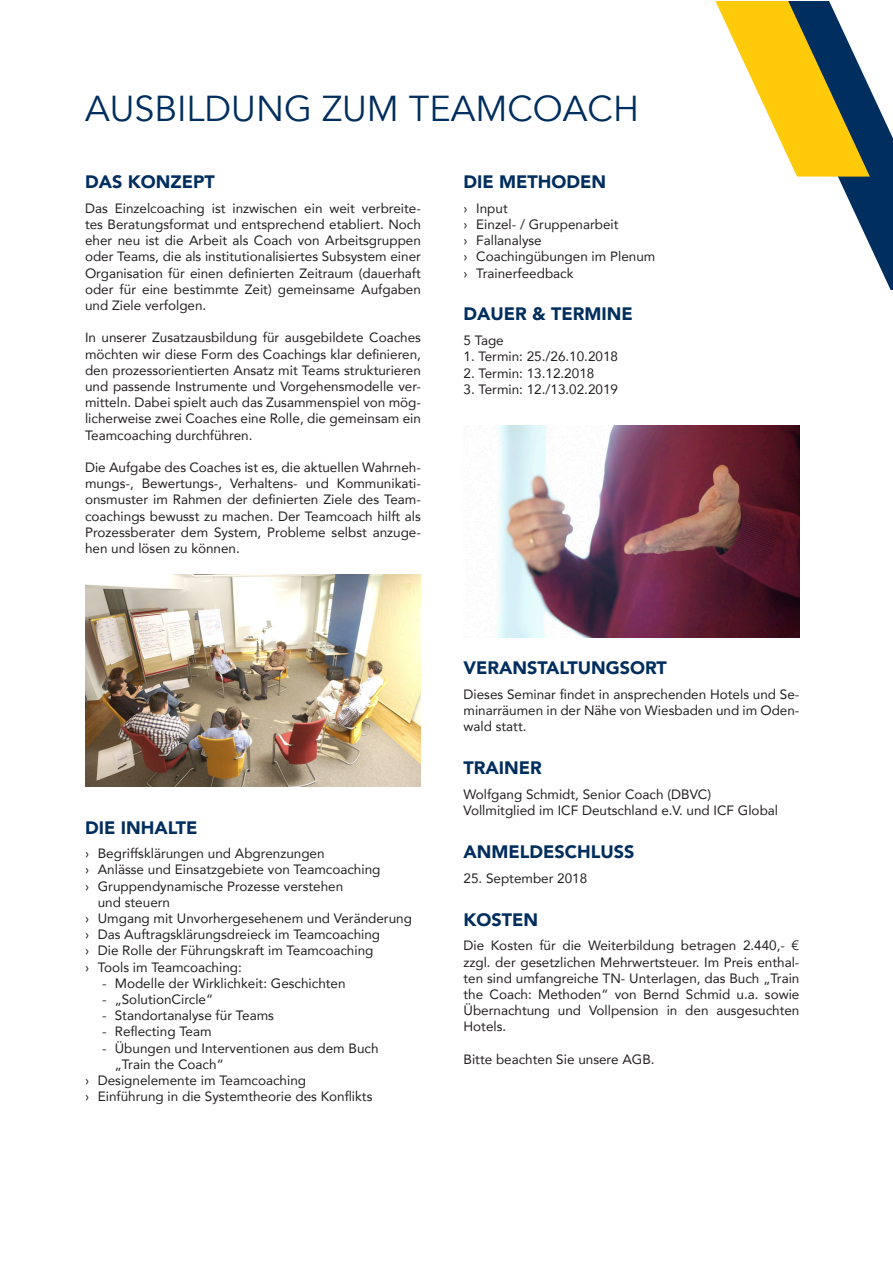
<style>
.page{position:relative;width:893px;height:1263px;background:#fff}
.page>*{position:absolute;margin:0;border:0;box-sizing:border-box;transform-origin:0 0}
.t1{font:36px "Avenir";color:#002e5e}
.t2{font:900 18px "Avenir";color:#002e5e}
.t3{font:13.5px/16.2px "Avenir";color:#231f20;text-align:justify}
</style>
<div class="page">
<svg style="left:715px;top:1px;width:177px;height:289px"></svg>
<img style="left:497px;top:425px;width:302px;height:213px">
<img style="left:85px;top:574px;width:336px;height:213px">
<h1 class="t1" style="left:85px;top:85px;width:555px">AUSBILDUNG ZUM TEAMCOACH</h1>
<h2 class="t2" style="left:85px;top:170px;width:131px">DAS KONZEPT</h2>
<p class="t3" style="left:85px;top:200px;width:337px">Das Einzelcoaching ist inzwischen ein weit verbreite&shy;tes Beratungsformat und entsprechend etabliert. Noch eher neu ist die Arbeit als Coach von Arbeitsgruppen oder Teams, die als institutionalisiertes Subsystem einer Organisation für einen definierten Zeitraum (dauerhaft oder für eine bestimmte Zeit) gemeinsame Aufgaben und Ziele verfolgen.</p>
<p class="t3" style="left:85px;top:330px;width:337px">In unserer Zusatzausbildung für ausgebildete Coaches möchten wir diese Form des Coachings klar definieren, den prozessorientierten Ansatz mit Teams strukturieren und passende Instrumente und Vorgehensmodelle ver&shy;mitteln. Dabei spielt auch das Zusammenspiel von mög&shy;licherweise zwei Coaches eine Rolle, die gemeinsam ein Teamcoaching durchführen.</p>
<p class="t3" style="left:85px;top:460px;width:337px">Die Aufgabe des Coaches ist es, die aktuellen Wahrneh&shy;mungs-, Bewertungs-, Verhaltens- und Kommunikati&shy;onsmuster im Rahmen der definierten Ziele des Team&shy;coachings bewusst zu machen. Der Teamcoach hilft als Prozessberater dem System, Probleme selbst anzuge&shy;hen und lösen zu können.</p>
<h2 class="t2" style="left:463px;top:170px;width:144px">DIE METHODEN</h2>
<p class="t3" style="left:463px;top:200px;width:193px;text-align:left">› Input<br>› Einzel- / Gruppenarbeit<br>› Fallanalyse<br>› Coachingübungen im Plenum › Trainerfeedback</p>
<h2 class="t2" style="left:463px;top:302px;width:171px">DAUER &amp; TERMINE</h2>
<p class="t3" style="left:463px;top:333px;width:42px">5 Tage</p>
<p class="t3" style="left:463px;top:349px;width:156px">1. Termin: 25./26.10.2018</p>
<p class="t3" style="left:463px;top:365px;width:132px">2. Termin: 13.12.2018</p>
<p class="t3" style="left:463px;top:381px;width:156px">3. Termin: 12./13.02.2019</p>
<h2 class="t2" style="left:85px;top:815px;width:114px">DIE INHALTE</h2>
<p class="t3" style="left:85px;top:846px;width:241px">› Begriffsklärungen und Abgrenzungen</p>
<p class="t3" style="left:85px;top:862px;width:297px">› Anlässe und Einsatzgebiete von Teamcoaching</p>
<p class="t3" style="left:85px;top:878px;width:260px">› Gruppendynamische Prozesse verstehen</p>
<p class="t3" style="left:98px;top:894px;width:74px">und steuern</p>
<p class="t3" style="left:85px;top:911px;width:328px">› Umgang mit Unvorhergesehenem und Veränderung</p>
<p class="t3" style="left:85px;top:927px;width:297px">› Das Auftragsklärungsdreieck im Teamcoaching</p>
<p class="t3" style="left:85px;top:943px;width:290px">› Die Rolle der Führungskraft im Teamcoaching</p>
<p class="t3" style="left:85px;top:959px;width:158px">› Tools im Teamcoaching:</p>
<p class="t3" style="left:102px;top:975px;width:245px">- Modelle der Wirklichkeit: Geschichten</p>
<p class="t3" style="left:102px;top:992px;width:113px">- „SolutionCircle“</p>
<p class="t3" style="left:102px;top:1008px;width:173px">- Standortanalyse für Teams</p>
<p class="t3" style="left:102px;top:1024px;width:111px">- Reflecting Team</p>
<p class="t3" style="left:102px;top:1040px;width:278px">- Übungen und Interventionen aus dem Buch</p>
<p class="t3" style="left:115px;top:1056px;width:110px">„Train the Coach“</p>
<p class="t3" style="left:85px;top:1073px;width:223px">› Designelemente im Teamcoaching</p>
<p class="t3" style="left:85px;top:1089px;width:289px">› Einführung in die Systemtheorie des Konflikts</p>
<h2 class="t2" style="left:463px;top:656px;width:205px">VERANSTALTUNGSORT</h2>
<p class="t3" style="left:463px;top:687px;width:337px">Dieses Seminar findet in ansprechenden Hotels und Se&shy;minarräumen in der Nähe von Wiesbaden und im Oden&shy;wald statt.</p>
<h2 class="t2" style="left:463px;top:756px;width:80px">TRAINER</h2>
<p class="t3" style="left:463px;top:786px;width:316px">Wolfgang Schmidt, Senior Coach (DBVC)<br>Vollmitglied im ICF Deutschland e.V. und ICF Global</p>
<h2 class="t2" style="left:463px;top:840px;width:172px">ANMELDESCHLUSS</h2>
<p class="t3" style="left:463px;top:870px;width:125px">25. September 2018</p>
<h2 class="t2" style="left:463px;top:907px;width:76px">KOSTEN</h2>
<p class="t3" style="left:463px;top:938px;width:337px">Die Kosten für die Weiterbildung betragen 2.440,- € zzgl. der gesetzlichen Mehrwertsteuer. Im Preis enthal&shy;ten sind umfangreiche TN- Unterlagen, das Buch „Train the Coach: Methoden“ von Bernd Schmid u.a. sowie Übernachtung und Vollpension in den ausgesuchten Hotels.</p>
<p class="t3" style="left:463px;top:1051px;width:193px">Bitte beachten Sie unsere AGB.</p>
</div>
